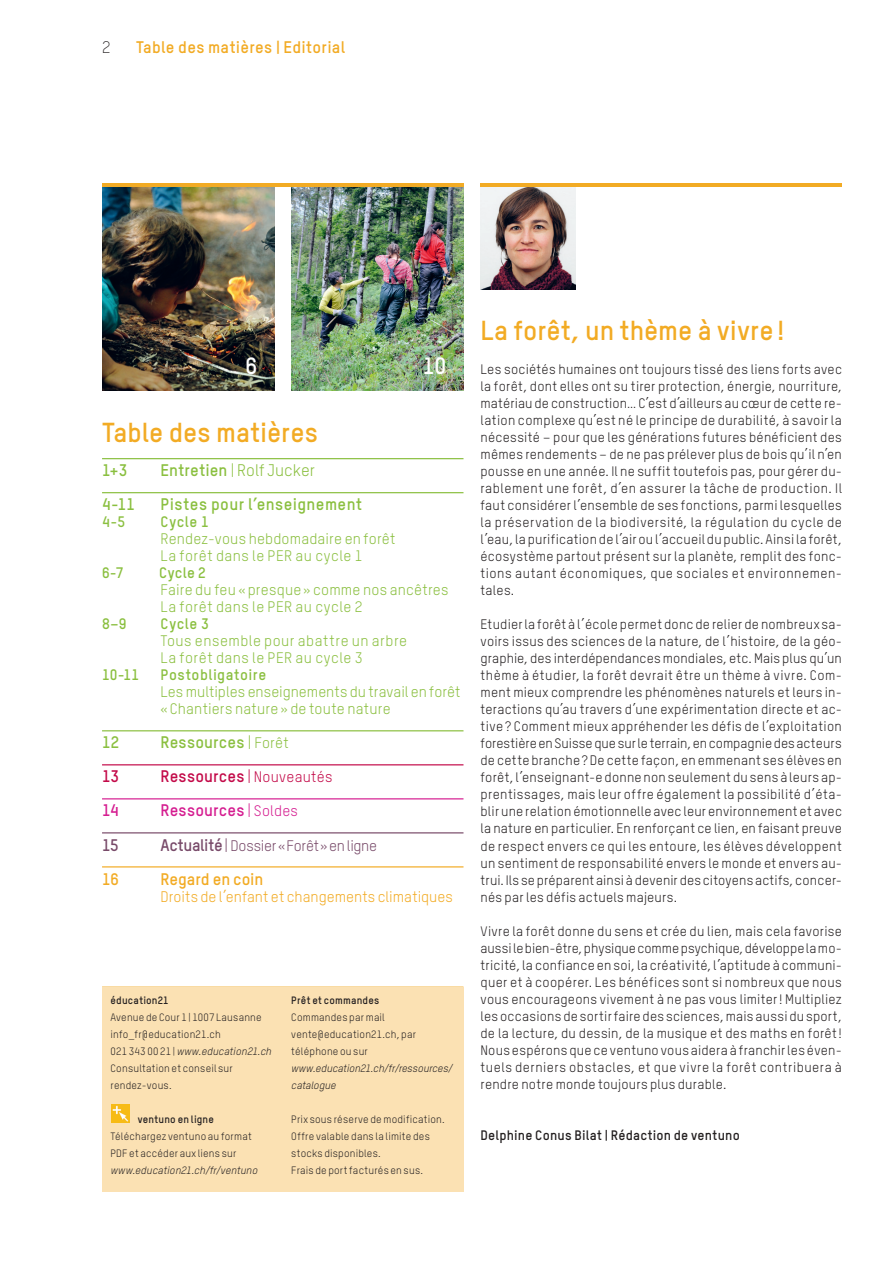
<style>
.page{position:relative;width:893px;height:1263px;background:#fff}
.page>*{position:absolute;margin:0;border:0;box-sizing:border-box;transform-origin:0 0}
._1_Titel_18_pt{font:700 27px "TSTARPRO";letter-spacing:.005em;color:#f2ab24}
._3_Inhalt_Zahlen_15{font:700 23.25px "TSTARPRO";color:#fff}
._3_Inhalt_bold_11_pt{font:700 16.5px "TSTARPRO";letter-spacing:.025em;color:#8abf3f}
._2_Grundschrift_9_pt{font:700 16.5px "TSTARPRO";letter-spacing:.015em;color:#f2ab24}
._3_Inhalt_bold_11_pt-2{font:700 16.5px "TSTARPRO";letter-spacing:.015em;color:#c30a49}
._3_Inhalt_bold_11_pt-3{font:16.5px "TSTARPRO";letter-spacing:.005em;color:#8abf3f}
._3_Inhalt_bold_11_pt-4{font:700 16.5px "TSTARPRO";letter-spacing:.015em;color:#d51d90}
._3_Inhalt_bold_11_pt-5{font:700 16.5px "TSTARPRO";letter-spacing:-.005em;color:#f2ab24}
._3_Inhalt_bold_11_pt-6{font:700 16.5px "TSTARPRO";color:#784a69}
.t1{font:300 16.5px "TSTARPRO";color:#231f20}
._3_Inhalt_regular_10{font:15px "TSTARPRO";letter-spacing:.015em;color:#8abf3f}
._3_Inhalt_regular_10-2{font:15px "TSTARPRO";letter-spacing:.035em;color:#8abf3f}
._3_Inhalt_bold_11_pt-7{font:15px "TSTARPRO";letter-spacing:.005em;color:#f2ab24}
._3_Inhalt_regular_10-3{font:700 15px "TSTARPRO";letter-spacing:.035em;color:#8abf3f}
._3_Inhalt_bold_11_pt-8{font:15px "TSTARPRO";letter-spacing:-.02em;color:#784a69}
._1_Untertitel_11_pt{font:700 15px "TSTARPRO";letter-spacing:.025em;color:#8abf3f}
._2_Grundschrift_9_pt-2{font:13.5px/17px "TSTARPRO";letter-spacing:.025em;color:#231f20;text-align:justify}
._2_Grundschrift_9_pt-3{font:700 13.5px "TSTARPRO";letter-spacing:.015em;color:#231f20}
._4_Kontakt_regular_8{font:10.5px/17px "TSTARPRO";letter-spacing:.02em;color:#231f20}
._4_Kontakt_regular_8-2{font:italic 10.5px/17px "TSTARPRO";color:#231f20}
._4_Kontakt_regular_8-3{font:700 10.5px "TSTARPRO";letter-spacing:.02em;color:#231f20}
.s1{font-weight:700}
.s2{font-weight:400}
.s3{font-weight:400;font-size:15px}
.s4{font-weight:700;font-size:16.5px}
.s5{font-size:16.5px}
.s6{font-style:normal}
</style>
<div class="page">
<hr style="left:480px;top:184px;width:362px;height:3px;background:#f2ab24">
<hr style="left:102px;top:184px;width:361px;height:3px;background:#f2ab24">
<img style="left:480px;top:187px;width:95px;height:102px">
<hr style="left:102px;top:986px;width:361px;height:2px;background:#f2ab24">
<div style="left:102px;top:988px;width:361px;height:204px;background:#fbe1b3"></div>
<img style="left:111px;top:1105px;width:18px;height:18px">
<hr style="left:102px;top:458px;width:361px;height:1px;background:#8abf3f">
<hr style="left:102px;top:492px;width:361px;height:1px;background:#8abf3f">
<hr style="left:102px;top:730px;width:361px;height:1px;background:#8abf3f">
<hr style="left:102px;top:764px;width:361px;height:1px;background:#c30a49">
<hr style="left:102px;top:798px;width:361px;height:1px;background:#d51d90">
<hr style="left:102px;top:832px;width:361px;height:1px;background:#784a69">
<hr style="left:102px;top:866px;width:361px;height:1px;background:#f2ab24">
<img style="left:102px;top:187px;width:172px;height:204px">
<img style="left:291px;top:187px;width:172px;height:204px">
<p class="t1" style="left:102px;top:38px;width:10px">2</p>
<p class="_2_Grundschrift_9_pt" style="left:136px;top:37px;width:210px">Table des matières | Editorial</p>
<p class="_3_Inhalt_Zahlen_15" style="left:245px;top:351px;width:13px">6</p>
<p class="_3_Inhalt_Zahlen_15" style="left:423px;top:351px;width:25px">10</p>
<p class="_1_Titel_18_pt" style="left:102px;top:416px;width:217px">Table des matières</p>
<p class="_3_Inhalt_bold_11_pt" style="left:102px;top:460px;width:27px">1+3</p>
<p class="_3_Inhalt_bold_11_pt-3" style="left:161px;top:460px;width:156px"><span class="s1">Entretien</span> | Rolf Jucker</p>
<p class="_3_Inhalt_bold_11_pt" style="left:102px;top:494px;width:35px">4-11</p>
<p class="_3_Inhalt_bold_11_pt" style="left:161px;top:494px;width:203px">Pistes pour l’enseignement</p>
<p class="_3_Inhalt_regular_10-3" style="left:102px;top:512px;width:25px">4-5</p>
<p class="_3_Inhalt_regular_10-3" style="left:161px;top:512px;width:50px">Cycle 1</p>
<p class="_3_Inhalt_regular_10" style="left:161px;top:530px;width:237px">Rendez-vous hebdomadaire en forêt</p>
<p class="_3_Inhalt_regular_10-2" style="left:161px;top:547px;width:204px">La forêt dans le PER au cycle 1</p>
<p class="_1_Untertitel_11_pt" style="left:102px;top:563px;width:23px">6-7</p>
<p class="_1_Untertitel_11_pt" style="left:159px;top:563px;width:48px">Cycle 2</p>
<p class="_3_Inhalt_regular_10" style="left:161px;top:581px;width:290px">Faire du feu «presque» comme nos ancêtres</p>
<p class="_3_Inhalt_regular_10-2" style="left:161px;top:598px;width:204px">La forêt dans le PER au cycle 2</p>
<p class="_3_Inhalt_regular_10-3" style="left:102px;top:614px;width:26px">8–9</p>
<p class="_3_Inhalt_regular_10-3" style="left:161px;top:614px;width:50px">Cycle 3</p>
<p class="_3_Inhalt_regular_10" style="left:161px;top:632px;width:248px">Tous ensemble pour abattre un arbre</p>
<p class="_3_Inhalt_regular_10-2" style="left:161px;top:649px;width:204px">La forêt dans le PER au cycle 3</p>
<p class="_3_Inhalt_regular_10-3" style="left:102px;top:666px;width:39px">10-11</p>
<p class="_3_Inhalt_regular_10-3" style="left:161px;top:666px;width:107px">Postobligatoire</p>
<p class="_3_Inhalt_regular_10" style="left:161px;top:683px;width:302px">Les multiples enseignements du travail en forêt</p>
<p class="_3_Inhalt_regular_10" style="left:161px;top:700px;width:232px">«Chantiers nature» de toute nature</p>
<p class="_3_Inhalt_bold_11_pt" style="left:102px;top:732px;width:19px">12</p>
<p class="_3_Inhalt_bold_11_pt" style="left:161px;top:732px;width:130px">Ressources <span class="s2">|</span> <span class="s3">Forêt</span></p>
<p class="_3_Inhalt_bold_11_pt-2" style="left:102px;top:766px;width:19px">13</p>
<p class="_3_Inhalt_bold_11_pt-2" style="left:161px;top:766px;width:173px">Ressources <span class="s2">|</span> <span class="s3">Nouveautés</span></p>
<p class="_3_Inhalt_bold_11_pt-4" style="left:102px;top:800px;width:18px">14</p>
<p class="_3_Inhalt_bold_11_pt-4" style="left:161px;top:800px;width:139px">Ressources <span class="s2">|</span> <span class="s3">Soldes</span></p>
<p class="_3_Inhalt_bold_11_pt-6" style="left:102px;top:834px;width:18px">15</p>
<p class="_3_Inhalt_bold_11_pt-8" style="left:161px;top:836px;width:218px"><span class="s4">Actualité</span> <span class="s5">|</span> Dossier «Forêt» en ligne</p>
<p class="_3_Inhalt_bold_11_pt-5" style="left:102px;top:868px;width:18px">16</p>
<p class="_3_Inhalt_bold_11_pt-5" style="left:161px;top:868px;width:104px">Regard en coin</p>
<p class="_3_Inhalt_bold_11_pt-7" style="left:161px;top:887px;width:294px">Droits de l’enfant et changements climatiques</p>
<p class="_4_Kontakt_regular_8-3" style="left:111px;top:993px;width:60px">éducation21</p>
<p class="_4_Kontakt_regular_8" style="left:111px;top:1008px;width:153px">Avenue de Cour 1 | 1007 Lausanne</p>
<p class="_4_Kontakt_regular_8" style="left:111px;top:1025px;width:112px">info_fr@education21.ch</p>
<p class="_4_Kontakt_regular_8-2" style="left:111px;top:1042px;width:163px"><span class="s6">021 343 00 21 |</span> www.education21.ch</p>
<p class="_4_Kontakt_regular_8" style="left:111px;top:1059px;width:124px">Consultation et conseil sur rendez-vous.</p>
<p class="_4_Kontakt_regular_8-3" style="left:138px;top:1112px;width:78px">ventuno en ligne</p>
<p class="_4_Kontakt_regular_8" style="left:111px;top:1127px;width:143px">Téléchargez ventuno au format<br>PDF et accéder aux liens sur</p>
<p class="_4_Kontakt_regular_8-2" style="left:111px;top:1161px;width:149px">www.education21.ch/fr/ventuno</p>
<p class="_4_Kontakt_regular_8-3" style="left:291px;top:993px;width:90px">Prêt et commandes</p>
<p class="_4_Kontakt_regular_8" style="left:291px;top:1008px;width:95px">Commandes par mail</p>
<p class="_4_Kontakt_regular_8" style="left:291px;top:1025px;width:126px">vente@education21.ch, par téléphone ou sur</p>
<p class="_4_Kontakt_regular_8-2" style="left:291px;top:1059px;width:163px">www.education21.ch/fr/ressources/ catalogue</p>
<p class="_4_Kontakt_regular_8" style="left:291px;top:1110px;width:155px">Prix sous réserve de modification.</p>
<p class="_4_Kontakt_regular_8" style="left:291px;top:1127px;width:140px">Offre valable dans la limite des stocks disponibles.</p>
<p class="_4_Kontakt_regular_8" style="left:291px;top:1161px;width:133px">Frais de port facturés en sus.</p>
<p class="_1_Titel_18_pt" style="left:480px;top:314px;width:305px">La forêt, un thème à vivre!</p>
<p class="_2_Grundschrift_9_pt-2" style="left:480px;top:361px;width:363px">Les sociétés humaines ont toujours tissé des liens forts avec la forêt, dont elles ont su tirer protection, énergie, nourriture, matériau de construction… C’est d’ailleurs au cœur de cette re&shy;lation complexe qu’est né le principe de durabilité, à savoir la nécessité – pour que les générations futures bénéficient des mêmes rendements – de ne pas prélever plus de bois qu’il n’en pousse en une année. Il ne suffit toutefois pas, pour gérer du&shy;rablement une forêt, d’en assurer la tâche de production. Il faut considérer l’ensemble de ses fonctions, parmi lesquelles la préservation de la biodiversité, la régulation du cycle de l’eau, la purification de l’air ou l’accueil du public. Ainsi la forêt, écosystème partout présent sur la planète, remplit des fonc&shy;tions autant économiques, que sociales et environnemen&shy;tales.</p>
<p class="_2_Grundschrift_9_pt-2" style="left:480px;top:616px;width:363px">Etudier la forêt à l’école permet donc de relier de nombreux sa&shy;voirs issus des sciences de la nature, de l’histoire, de la géo&shy;graphie, des interdépendances mondiales, etc. Mais plus qu’un thème à étudier, la forêt devrait être un thème à vivre. Com&shy;ment mieux comprendre les phénomènes naturels et leurs in&shy;teractions qu’au travers d’une expérimentation directe et ac&shy;tive ? Comment mieux appréhender les défis de l’exploitation forestière en Suisse que sur le terrain, en compagnie des acteurs de cette branche? De cette façon, en emmenant ses élèves en forêt, l’enseignant-e donne non seulement du sens à leurs ap&shy;prentissages, mais leur offre également la possibilité d’éta&shy;blir une relation émotionnelle avec leur environnement et avec la nature en particulier. En renforçant ce lien, en faisant preuve de respect envers ce qui les entoure, les élèves développent un sentiment de responsabilité envers le monde et envers au&shy;trui. Ils se préparent ainsi à devenir des citoyens actifs, concer&shy;nés par les défis actuels majeurs.</p>
<p class="_2_Grundschrift_9_pt-2" style="left:480px;top:922px;width:363px">Vivre la forêt donne du sens et crée du lien, mais cela favorise aussi le bien-être, physique comme psychique, développe la mo&shy;tricité, la confiance en soi, la créativité, l’aptitude à communi&shy;quer et à coopérer. Les bénéfices sont si nombreux que nous vous encourageons vivement à ne pas vous limiter! Multipliez les occasions de sortir faire des sciences, mais aussi du sport, de la lecture, du dessin, de la musique et des maths en forêt!<br>Nous espérons que ce ventuno vous aidera à franchir les éven&shy;tuels derniers obstacles, et que vivre la forêt contribuera à rendre notre monde toujours plus durable.</p>
<p class="_2_Grundschrift_9_pt-3" style="left:480px;top:1126px;width:261px">Delphine Conus Bilat | Rédaction de ventuno</p>
</div>
